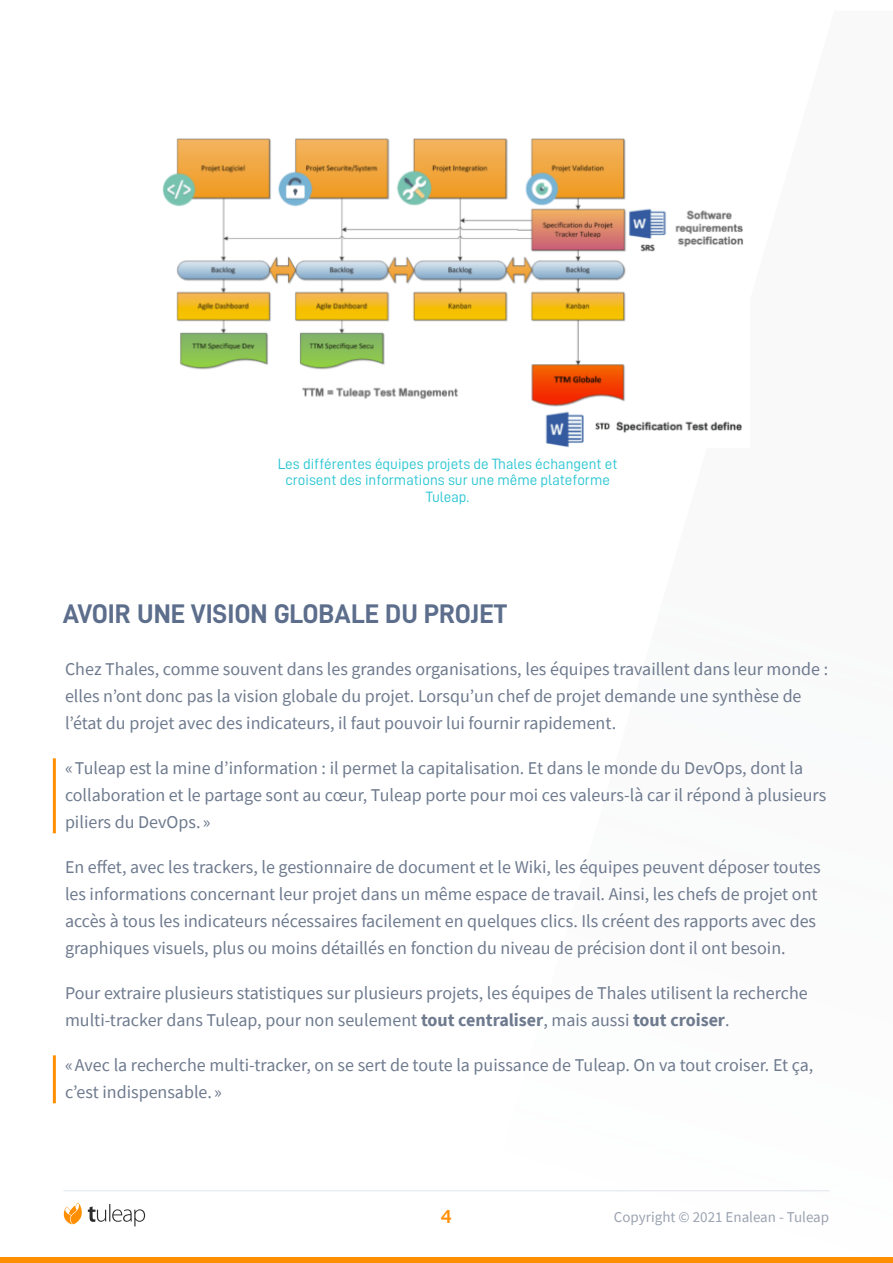
<style>
.page{position:relative;width:893px;height:1263px;background:#fff}
.page>*{position:absolute;margin:0;border:0;box-sizing:border-box;transform-origin:0 0}
.t1{font:27px "D DIN Bold";color:#5c6e8c}
.t2{font:18px/27px "Source Sans Pro";color:#6e7a8e}
.t3{font:700 18px "Lucida Grande";color:#ff8f00}
.t4{font:15px/16.4px "D DIN";color:#28c5d3;text-align:center}
.t5{font:15px "Source Sans Pro";color:rgb(110 122 142/.7)}
.s1{font-weight:700}
</style>
<div class="page">
<div style="left:0;top:1256px;width:893px;height:7px;background:#ff8f00"></div>
<hr style="left:64px;top:1190px;width:765px;height:1px;background:#e0e4ea">
<svg style="left:64px;top:1203px;width:81px;height:23px"></svg>
<img style="left:162px;top:138px;width:582px;height:309px">
<hr style="left:53px;top:758px;width:3px;height:75px;background:#ff8f00">
<hr style="left:53px;top:1055px;width:3px;height:48px;background:#ff8f00">
<p class="t4" style="left:278px;top:456px;width:341px">Les différentes équipes projets de Thales échangent et croisent des informations sur une même plateforme<br>Tuleap.</p>
<h1 class="t1" style="left:63px;top:601px;width:446px">AVOIR UNE VISION GLOBALE DU PROJET</h1>
<p class="t2" style="left:65px;top:657px;width:765px">Chez Thales, comme souvent dans les grandes organisations, les équipes travaillent dans leur monde : elles n’ont donc pas la vision globale du projet. Lorsqu’un chef de projet demande une synthèse de l’état du projet avec des indicateurs, il faut pouvoir lui fournir rapidement.</p>
<p class="t2" style="left:65px;top:756px;width:763px">« Tuleap est la mine d’information : il permet la capitalisation. Et dans le monde du DevOps, dont la collaboration et le partage sont au cœur, Tuleap porte pour moi ces valeurs-là car il répond à plusieurs piliers du DevOps. »</p>
<p class="t2" style="left:65px;top:855px;width:757px">En effet, avec les trackers, le gestionnaire de document et le Wiki, les équipes peuvent déposer toutes les informations concernant leur projet dans un même espace de travail. Ainsi, les chefs de projet ont accès à tous les indicateurs nécessaires facilement en quelques clics. Ils créent des rapports avec des graphiques visuels, plus ou moins détaillés en fonction du niveau de précision dont il ont besoin.</p>
<p class="t2" style="left:65px;top:981px;width:744px">Pour extraire plusieurs statistiques sur plusieurs projets, les équipes de Thales utilisent la recherche multi-tracker dans Tuleap, pour non seulement <span class="s1">tout centraliser</span>, mais aussi <span class="s1">tout croiser</span>.</p>
<p class="t2" style="left:65px;top:1053px;width:750px">« Avec la recherche multi-tracker, on se sert de toute la puissance de Tuleap. On va tout croiser. Et ça, c’est indispensable. »</p>
<p class="t3" style="left:441px;top:1208px;width:13px">4</p>
<p class="t5" style="left:614px;top:1211px;width:217px">Copyright © 2021 Enalean - Tuleap</p>
</div>
